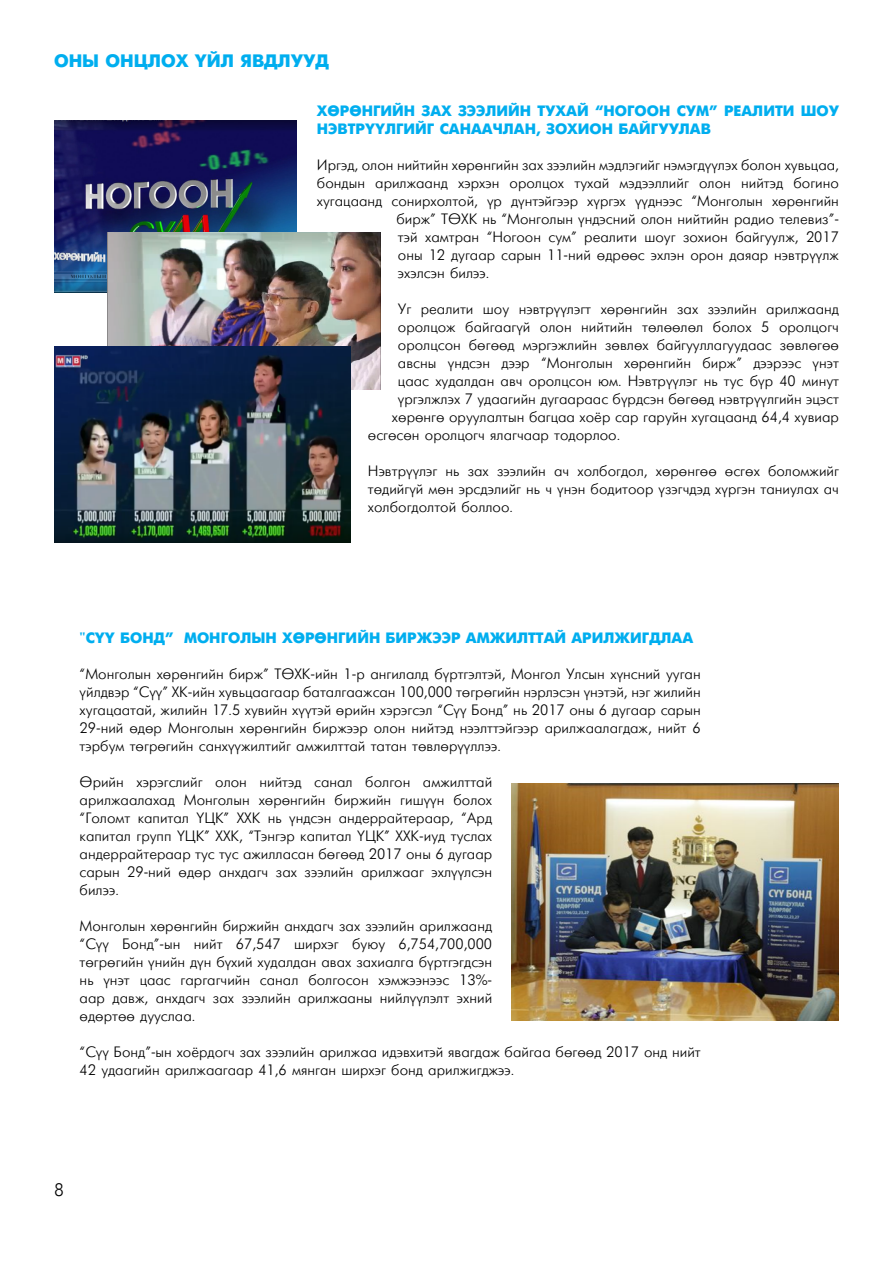
<style>
.page{position:relative;width:893px;height:1263px;background:#fff}
.page>*{position:absolute;margin:0;border:0;box-sizing:border-box;transform-origin:0 0}
.t1{font:700 18px "Ch Futuris";color:#00aeef}
.t2{font:18px "Ch Futuris";color:#000}
.t3{font:15px/18px "Ch Futuris";color:#000;text-align:justify}
.t4{font:700 15px/18px "Ch Futuris";color:#00aeef}
</style>
<div class="page">
<img style="left:54px;top:121px;width:242px;height:171px">
<img style="left:107px;top:232px;width:274px;height:158px">
<img style="left:54px;top:346px;width:297px;height:197px">
<img style="left:511px;top:783px;width:328px;height:238px">
<p class="t1" style="left:54px;top:51px;width:277px">ОНЫ ОНЦЛОХ ҮЙЛ ЯВДЛУУД</p>
<p class="t4" style="left:317px;top:102px;width:523px">ХӨРӨНГИЙН ЗАХ ЗЭЭЛИЙН ТУХАЙ “НОГООН СУМ” РЕАЛИТИ ШОУ<br>НЭВТРҮҮЛГИЙГ САНААЧЛАН, ЗОХИОН БАЙГУУЛАВ</p>
<p class="t3" style="left:317px;top:156px;width:524px">Иргэд, олон нийтийн хөрөнгийн зах зээлийн мэдлэгийг нэмэгдүүлэх болон хувьцаа,</p>
<p class="t3" style="left:317px;top:174px;width:524px">бондын арилжаанд хэрхэн оролцох тухай мэдээллийг олон нийтэд богино</p>
<p class="t3" style="left:317px;top:192px;width:524px">хугацаанд сонирхолтой, үр дүнтэйгээр хүргэх үүднээс “Монголын хөрөнгийн</p>
<p class="t3" style="left:396px;top:210px;width:444px">бирж” ТӨХК нь “Монголын үндэсний олон нийтийн радио телевиз”-</p>
<p class="t3" style="left:398px;top:228px;width:442px">тэй хамтран “Ногоон сум” реалити шоуг зохион байгуулж, 2017</p>
<p class="t3" style="left:398px;top:246px;width:443px">оны 12 дугаар сарын 11-ний өдрөөс эхлэн орон даяар нэвтрүүлж</p>
<p class="t3" style="left:398px;top:264px;width:93px">эхэлсэн билээ.</p>
<p class="t3" style="left:398px;top:300px;width:443px">Уг реалити шоу нэвтрүүлэгт хөрөнгийн зах зээлийн арилжаанд</p>
<p class="t3" style="left:398px;top:318px;width:443px">оролцож байгаагүй олон нийтийн төлөөлөл болох 5 оролцогч</p>
<p class="t3" style="left:398px;top:336px;width:443px">оролцсон бөгөөд мэргэжлийн зөвлөх байгууллагуудаас зөвлөгөө</p>
<p class="t3" style="left:398px;top:354px;width:443px">авсны үндсэн дээр “Монголын хөрөнгийн бирж” дээрээс үнэт</p>
<p class="t3" style="left:398px;top:372px;width:443px">цаас худалдан авч оролцсон юм. Нэвтрүүлэг нь тус бүр 40 минут</p>
<p class="t3" style="left:398px;top:390px;width:443px">үргэлжлэх 7 удаагийн дугаараас бүрдсэн бөгөөд нэвтрүүлгийн эцэст</p>
<p class="t3" style="left:392px;top:408px;width:449px">хөрөнгө оруулалтын багцаа хоёр сар гаруйн хугацаанд 64,4 хувиар</p>
<p class="t3" style="left:368px;top:426px;width:254px">өсгөсөн оролцогч ялагчаар тодорлоо.</p>
<p class="t3" style="left:368px;top:462px;width:473px">Нэвтрүүлэг нь зах зээлийн ач холбогдол, хөрөнгөө өсгөх боломжийг төдийгүй мөн эрсдэлийг нь ч үнэн бодитоор үзэгчдэд хүргэн таниулах ач холбогдолтой боллоо.</p>
<p class="t4" style="left:80px;top:629px;width:615px">"СҮҮ БОНД” МОНГОЛЫН ХӨРӨНГИЙН БИРЖЭЭР АМЖИЛТТАЙ АРИЛЖИГДЛАА</p>
<p class="t3" style="left:80px;top:665px;width:623px">“Монголын хөрөнгийн бирж” ТӨХК-ийн 1-р ангилалд бүртгэлтэй, Монгол Улсын хүнсний ууган үйлдвэр “Сүү” ХК-ийн хувьцаагаар баталгаажсан 100,000 төгрөгийн нэрлэсэн үнэтэй, нэг жилийн хугацаатай, жилийн 17.5 хувийн хүүтэй өрийн хэрэгсэл “Сүү Бонд” нь 2017 оны 6 дугаар сарын 29-ний өдөр Монголын хөрөнгийн биржээр олон нийтэд нээлттэйгээр арилжаалагдаж, нийт 6 тэрбум төгрөгийн санхүүжилтийг амжилттай татан төвлөрүүллээ.</p>
<p class="t3" style="left:80px;top:773px;width:414px">Өрийн хэрэгслийг олон нийтэд санал болгон амжилттай арилжаалахад Монголын хөрөнгийн биржийн гишүүн болох “Голомт капитал ҮЦК” ХХК нь үндсэн андеррайтераар, “Ард капитал групп ҮЦК” ХХК, “Тэнгэр капитал ҮЦК” ХХК-иуд туслах андеррайтераар тус тус ажилласан бөгөөд 2017 оны 6 дугаар сарын 29-ний өдөр анхдагч зах зээлийн арилжааг эхлүүлсэн билээ.</p>
<p class="t3" style="left:80px;top:917px;width:414px">Монголын хөрөнгийн биржийн анхдагч зах зээлийн арилжаанд “Сүү Бонд”-ын нийт 67,547 ширхэг буюу 6,754,700,000 төгрөгийн үнийн дүн бүхий худалдан авах захиалга бүртгэгдсэн нь үнэт цаас гаргагчийн санал болгосон хэмжээнээс 13%- аар давж, анхдагч зах зээлийн арилжааны нийлүүлэлт эхний өдөртөө дууслаа.</p>
<p class="t3" style="left:80px;top:1043px;width:623px">“Сүү Бонд”-ын хоёрдогч зах зээлийн арилжаа идэвхитэй явагдаж байгаа бөгөөд 2017 онд нийт<br>42 удаагийн арилжаагаар 41,6 мянган ширхэг бонд арилжигджээ.</p>
<p class="t2" style="left:54px;top:1180px;width:11px">8</p>
</div>
